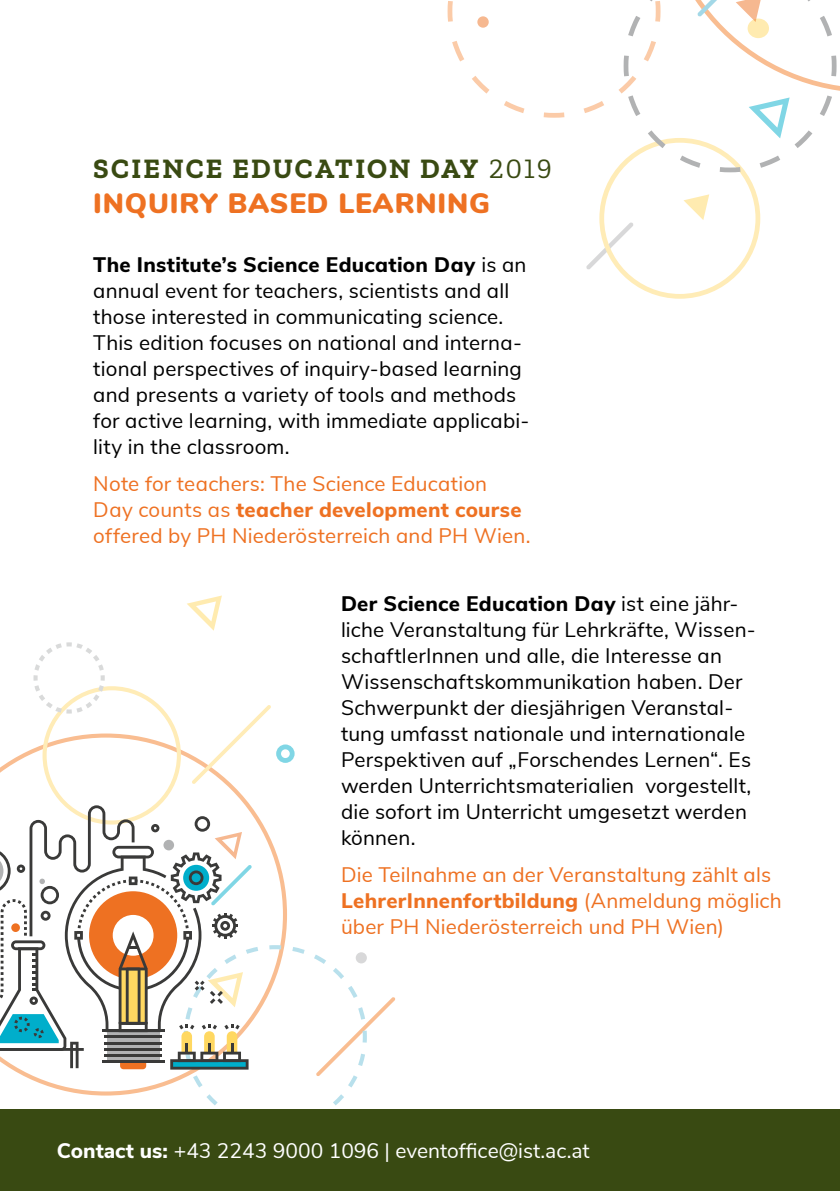
<style>
.page{position:relative;width:840px;height:1191px;background:#fff}
.page>*{position:absolute;margin:0;border:0;box-sizing:border-box;transform-origin:0 0}
.t1{font:700 28px "Zilla Slab";letter-spacing:.075em;color:#394a12}
.t2{font:900 28px "Nunito";letter-spacing:.03em;color:#ee7122}
.t3{font:21px/26px "Nunito Sans";letter-spacing:.01em;color:#000}
.t4{font:21px/26px "Nunito Sans";letter-spacing:.01em;color:#ee7122}
.t5{font:21px "Nunito Sans";color:#fff}
.s1{font-weight:400}
.s2{font-weight:800}
</style>
<div class="page">
<svg style="left:0;top:733px;width:250px;height:72px"></svg>
<div style="left:42px;top:686px;width:139px;height:138px;border:4px solid #ffecb7;border-radius:50%"></div>
<svg style="left:192px;top:705px;width:102px;height:79px"></svg>
<svg style="left:187px;top:595px;width:35px;height:36px"></svg>
<svg style="left:33px;top:642px;width:74px;height:74px"></svg>
<svg style="left:586px;top:222px;width:47px;height:48px"></svg>
<svg style="left:683px;top:194px;width:26px;height:26px"></svg>
<div style="left:599px;top:138px;width:160px;height:161px;border:5px solid #ffecb7;border-radius:50%"></div>
<svg style="left:447px;top:0;width:392px;height:175px"></svg>
<div style="left:0;top:1109px;width:839px;height:82px;background:#394a12"></div>
<svg style="left:0;top:805px;width:395px;height:301px"></svg>
<div style="left:163px;top:839px;width:11px;height:11px;background:#b1b2b3;border-radius:50%"></div>
<h1 class="t1" style="left:93px;top:152px;width:459px">SCIENCE EDUCATION DAY <span class="s1">2019</span></h1>
<h1 class="t2" style="left:93px;top:183px;width:398px">INQUIRY BASED LEARNING</h1>
<p class="t3" style="left:93px;top:250px;width:437px"><span class="s2">The Institute’s Science Education Day</span> is an annual event for teachers, scientists and all those interested in communicating science.<br>This edition focuses on national and interna&shy;tional perspectives of inquiry-based learning and presents a variety of tools and methods for active learning, with immediate applicabi&shy;lity in the classroom.</p>
<p class="t4" style="left:93px;top:470px;width:438px">Note for teachers: The Science Education<br>Day counts as <span class="s2">teacher development course </span>offered by PH Niederösterreich and PH Wien.</p>
<p class="t3" style="left:341px;top:589px;width:413px"><span class="s2">Der Science Education Day</span> ist eine jähr&shy;liche Veranstaltung für Lehrkräfte, Wissen&shy;schaftlerInnen und alle, die Interesse an Wissenschaftskommunikation haben. Der Schwerpunkt der diesjährigen Veranstal&shy;tung umfasst nationale und internationale Perspektiven auf „Forschendes Lernen“. Es werden Unterrichtsmaterialien vorgestellt, die sofort im Unterricht umgesetzt werden können.</p>
<p class="t4" style="left:341px;top:861px;width:442px">Die Teilnahme an der Veranstaltung zählt als<br><span class="s2">LehrerInnenfortbildung</span> (Anmeldung möglich über PH Niederösterreich und PH Wien)</p>
<p class="t5" style="left:57px;top:1135px;width:534px"><span class="s2">Contact us:</span> +43 2243 9000 1096 | eventoffice@ist.ac.at</p>
</div>
